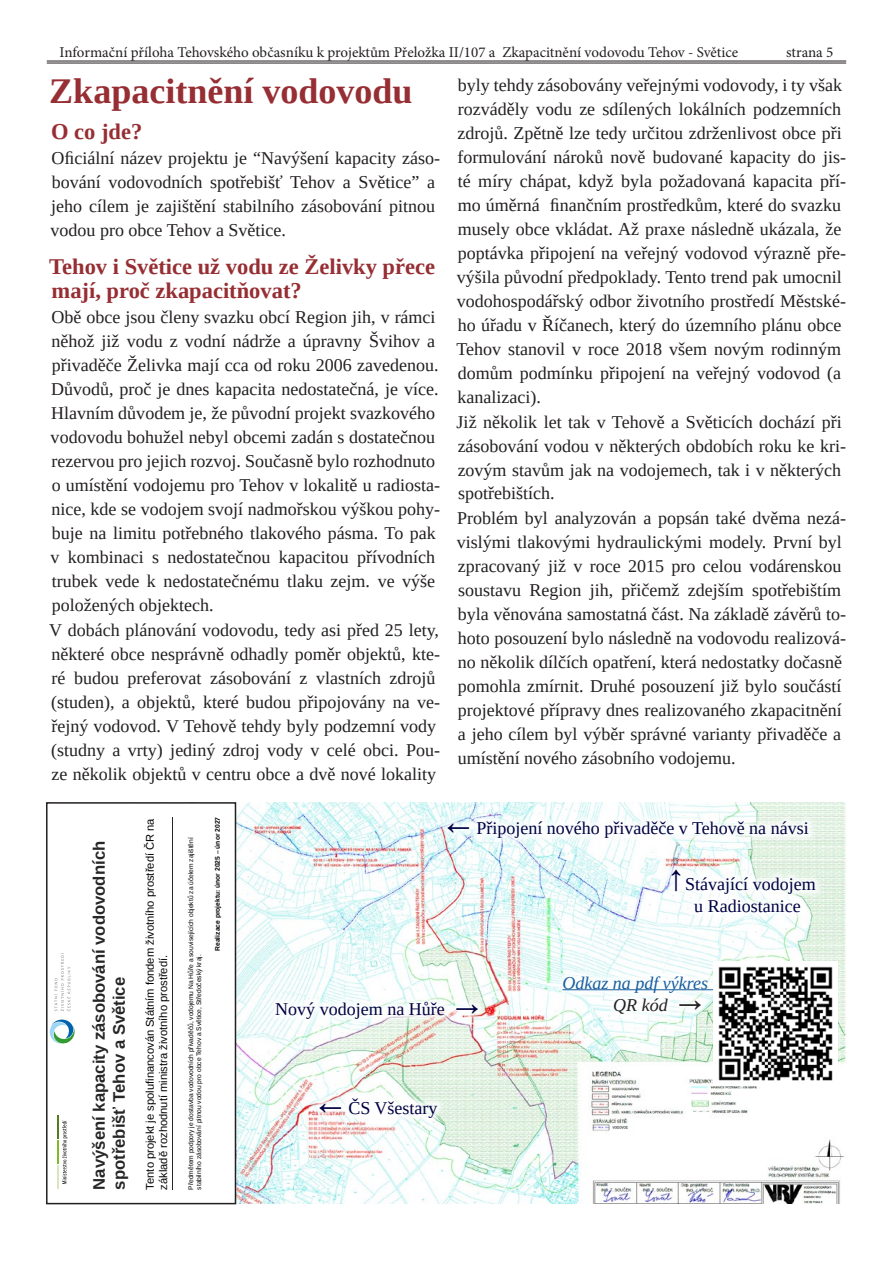
<style>
.page{position:relative;width:893px;height:1263px;background:#fff}
.page>*{position:absolute;margin:0;border:0;box-sizing:border-box;transform-origin:0 0}
.t1{font:700 36px "Liberation Serif";color:#962e33}
.t2{font:700 22.5px/24px "Liberation Serif";color:#962e33}
.t3{font:18px/24px "Liberation Serif";color:#231f20}
.t4{font:18px/21.9px "Liberation Serif";color:#000042}
.t5{font:italic 18px/22.5px "Liberation Serif";color:#175d9e;text-align:right}
.t6{font:700 16.65px/20.1px "Liberation Sans";color:#262626}
.t7{font:15px "Minion Pro";letter-spacing:-.005em;color:#231f20}
.t8{font:11.1px/13.4px "Liberation Sans";color:#000}
.t9{font:700 6.75px "Liberation Sans";color:#000}
.t10{font:6.6px/7.9px "Liberation Sans";color:#000}
.s1{font-size:36px}
.s2{color:#231f20}
.s3{font-size:36px;color:#231f20}
</style>
<div class="page">
<hr style="left:47px;top:61px;width:799px;height:1px;background:#231f20">
<hr style="left:47px;top:63px;width:799px;height:1px;background:#231f20">
<img style="left:236px;top:803px;width:610px;height:400px">
<div style="left:268px;top:994px;width:218px;height:33px;background:#fff;opacity:.75"></div>
<div style="left:440px;top:814px;width:376px;height:32px;background:#fff;opacity:.75"></div>
<div style="left:312px;top:1090px;width:134px;height:35px;background:#fff;opacity:.75"></div>
<div style="left:664px;top:862px;width:159px;height:58px;background:#fff;opacity:.75"></div>
<div style="left:555px;top:968px;width:174px;height:54px;background:#fff;opacity:.75"></div>
<hr style="left:562px;top:989px;width:160px;height:1px;background:#175d9e">
<img style="left:714px;top:961px;width:124px;height:124px">
<svg style="left:57px;top:1115px;width:11px;height:74px"></svg>
<svg style="left:50px;top:1019px;width:25px;height:25px"></svg>
<svg style="left:54px;top:953px;width:16px;height:58px"></svg>
<hr style="left:172px;top:817px;width:1px;height:372px;background:#262626">
<div style="left:46px;top:802px;width:190px;height:402px;border:2px solid #231f20"></div>
<p class="t7" style="left:60px;top:42px;width:680px">Informační příloha Tehovského občasníku k projektům Přeložka II/107 a Zkapacitnění vodovodu Tehov - Světice</p>
<p class="t7" style="left:786px;top:42px;width:49px">strana 5</p>
<h1 class="t1" style="left:49px;top:66px;width:365px">Zkapacitnění vodovodu</h1>
<p class="t2" style="left:51px;top:119px;width:93px">O co jde?</p>
<p class="t3" style="left:51px;top:146px;width:391px">Oficiální název projektu je “Navýšení kapacity záso&shy;bování vodovodních spotřebišť Tehov a Světice” a jeho cílem je zajištění stabilního zásobování pitnou vodou pro obce Tehov a Světice.</p>
<p class="t2" style="left:49px;top:254px;width:387px">Tehov i Světice už vodu ze Želivky přece mají, proč zkapacitňovat?</p>
<p class="t3" style="left:49px;top:305px;width:392px">Obě obce jsou členy svazku obcí Region jih, v rámci něhož již vodu z vodní nádrže a úpravny Švihov a přivaděče Želivka mají cca od roku 2006 zavedenou.<br>Důvodů, proč je dnes kapacita nedostatečná, je více.<br>Hlavním důvodem je, že původní projekt svazkového vodovodu bohužel nebyl obcemi zadán s dostatečnou rezervou pro jejich rozvoj. Současně bylo rozhodnuto o umístění vodojemu pro Tehov v lokalitě u radiosta&shy;nice, kde se vodojem svojí nadmořskou výškou pohy&shy;buje na limitu potřebného tlakového pásma. To pak v kombinaci s nedostatečnou kapacitou přívodních trubek vede k nedostatečnému tlaku zejm. ve výše položených objektech.<br>V dobách plánování vodovodu, tedy asi před 25 lety, některé obce nesprávně odhadly poměr objektů, kte&shy;ré budou preferovat zásobování z vlastních zdrojů (studen), a objektů, které budou připojovány na ve&shy;řejný vodovod. V Tehově tehdy byly podzemní vody (studny a vrty) jediný zdroj vody v celé obci. Pou&shy;ze několik objektů v centru obce a dvě nové lokality</p>
<p class="t3" style="left:456px;top:73px;width:391px">byly tehdy zásobovány veřejnými vodovody, i ty však rozváděly vodu ze sdílených lokálních podzemních zdrojů. Zpětně lze tedy určitou zdrženlivost obce při formulování nároků nově budované kapacity do jis&shy;té míry chápat, když byla požadovaná kapacita pří&shy;mo úměrná finančním prostředkům, které do svazku musely obce vkládat. Až praxe následně ukázala, že poptávka připojení na veřejný vodovod výrazně pře&shy;výšila původní předpoklady. Tento trend pak umocnil vodohospodářský odbor životního prostředí Městské&shy;ho úřadu v Říčanech, který do územního plánu obce Tehov stanovil v roce 2018 všem novým rodinným domům podmínku připojení na veřejný vodovod (a kanalizaci).<br>Již několik let tak v Tehově a Světicích dochází při zásobování vodou v některých obdobích roku ke kri&shy;zovým stavům jak na vodojemech, tak i v některých spotřebištích.<br>Problém byl analyzován a popsán také dvěma nezá&shy;vislými tlakovými hydraulickými modely. První byl zpracovaný již v roce 2015 pro celou vodárenskou soustavu Region jih, přičemž zdejším spotřebištím byla věnována samostatná část. Na základě závěrů to&shy;hoto posouzení bylo následně na vodovodu realizová&shy;no několik dílčích opatření, která nedostatky dočasně pomohla zmírnit. Druhé posouzení již bylo součástí projektové přípravy dnes realizovaného zkapacitnění a jeho cílem byl výběr správné varianty přivaděče a umístění nového zásobního vodojemu.</p>
<p class="t6" style="left:89px;top:1189px;width:350px;rotate:-90deg">Navýšení kapacity zásobování vodovodních spotřebišť Tehov a Světice</p>
<p class="t8" style="left:144px;top:1189px;width:373px;rotate:-90deg">Tento projekt je spolufinancován Státním fondem životního prostředí ČR na základě rozhodnutí ministra životního prostředí.</p>
<p class="t10" style="left:187px;top:1189px;width:354px;rotate:-90deg">Předmětem podpory je dostavba vodovodních přivaděčů, vodojemu Na Hůře a souvisejících objektů za účelem zajištění stabilního zásobování pitnou vodou pro obce Tehov a Světice, Středočeský kraj.</p>
<p class="t9" style="left:213px;top:951px;width:135px;rotate:-90deg">Realizace projektu: únor 2025 – únor 2027</p>
<p class="t4" style="left:440px;top:817px;width:370px"><span class="s1">←</span>Připojení nového přivaděče v Tehově na návsi</p>
<p class="t4" style="left:275px;top:998px;width:211px">Nový vodojem na Hůře <span class="s1">→</span></p>
<p class="t4" style="left:312px;top:1096px;width:127px"><span class="s1">←</span>ČS Všestary</p>
<p class="t4" style="left:694px;top:873px;width:123px;text-indent:-27px"><span class="s1">↑</span>Stávající vodojem u Radiostanice</p>
<p class="t5" style="left:562px;top:971px;width:147px">Odkaz na pdf výkres<br><span class="s2">QR kód</span> <span class="s3">→</span></p>
</div>
